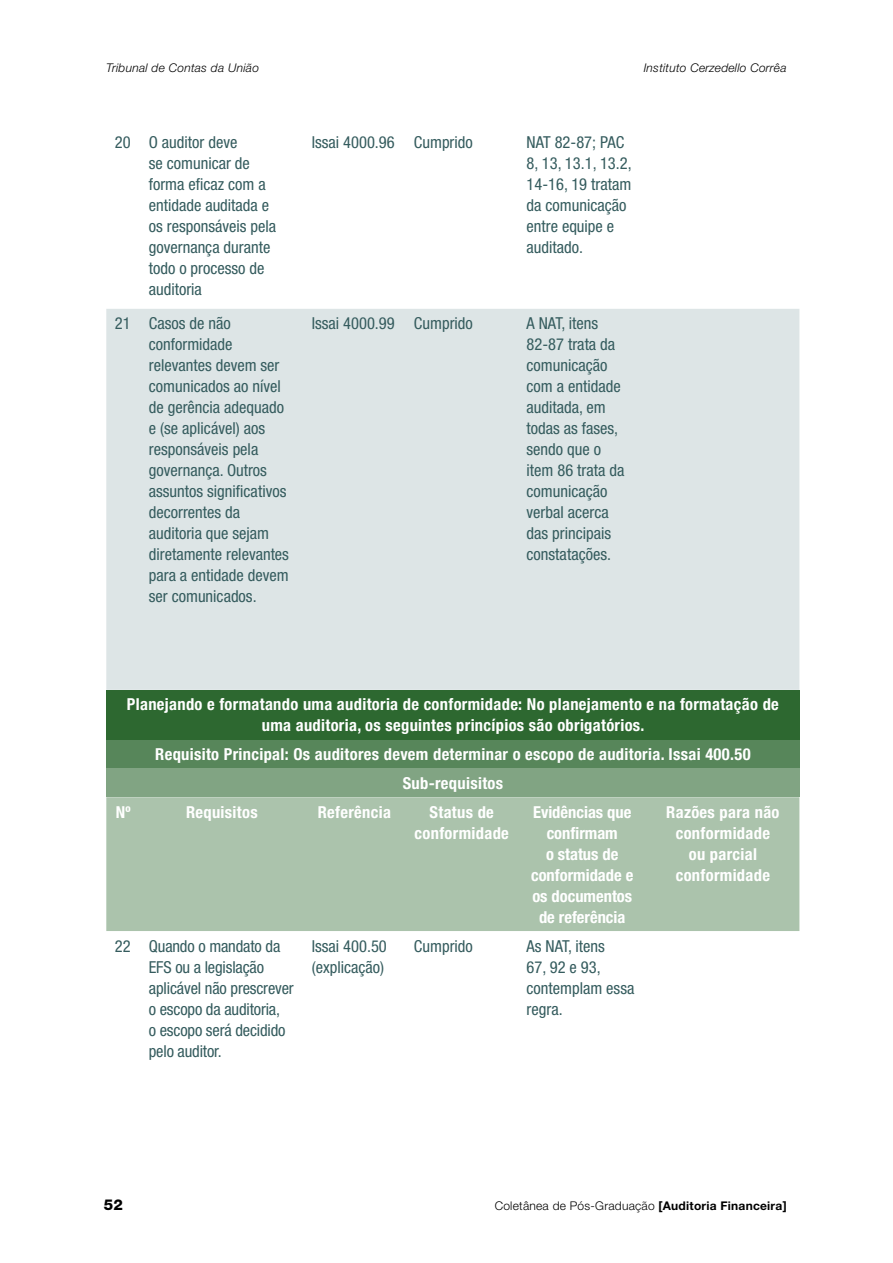
<style>
.page{position:relative;width:893px;height:1263px;background:#fff}
.page>*{position:absolute;margin:0;border:0;box-sizing:border-box;transform-origin:0 0}
.t1{font:condensed 16.5px/21px "Helvetica Neue LT Std";color:#355c5e}
.t2{font:700 condensed 16.5px/21px "Helvetica Neue LT Std";letter-spacing:.02em;color:#fff;text-align:center}
.t3{font:700 condensed 16.5px/21px "Helvetica Neue LT Std";color:#fff;text-align:center}
.t4{font:800 15px "Helvetica Neue LT Std";color:#000}
.t5{font:italic 300 12px "Helvetica Neue LT Std";letter-spacing:.02em;color:#000}
.t6{font:300 12px "Helvetica Neue LT Std";letter-spacing:.02em;color:#000}
.s1{font-weight:700}
</style>
<div class="page">
<div style="left:106px;top:309px;width:693px;height:381px;background:#dde5e6"></div>
<div style="left:106px;top:690px;width:693px;height:50px;background:#2d6830"></div>
<div style="left:106px;top:740px;width:693px;height:28px;background:#57865a"></div>
<div style="left:106px;top:768px;width:693px;height:29px;background:#81a483"></div>
<div style="left:106px;top:797px;width:693px;height:134px;background:#abc3ac"></div>
<p class="t5" style="left:106px;top:61px;width:154px">Tribunal de Contas da União</p>
<p class="t5" style="left:644px;top:61px;width:144px">Instituto Cerzedello Corrêa</p>
<p class="t1" style="left:149px;top:131px;width:129px;text-indent:-34px">20 O auditor deve<br>se comunicar de forma eficaz com a entidade auditada e os responsáveis pela governança durante todo o processo de auditoria</p>
<p class="t1" style="left:312px;top:131px;width:163px">Issai 4000.96 Cumprido</p>
<p class="t1" style="left:527px;top:131px;width:107px">NAT 82-87; PAC<br>8, 13, 13.1, 13.2,<br>14-16, 19 tratam da comunicação entre equipe e auditado.</p>
<p class="t1" style="left:149px;top:313px;width:142px;text-indent:-34px">21 Casos de não conformidade relevantes devem ser comunicados ao nível de gerência adequado e (se aplicável) aos responsáveis pela governança. Outros assuntos significativos decorrentes da auditoria que sejam diretamente relevantes para a entidade devem ser comunicados.</p>
<p class="t1" style="left:312px;top:313px;width:163px">Issai 4000.99 Cumprido</p>
<p class="t1" style="left:527px;top:313px;width:99px">A NAT, itens<br>82-87 trata da comunicação com a entidade auditada, em todas as fases, sendo que o item 86 trata da comunicação verbal acerca das principais constatações.</p>
<p class="t2" style="left:127px;top:694px;width:653px">Planejando e formatando uma auditoria de conformidade: No planejamento e na formatação de uma auditoria, os seguintes princípios são obrigatórios.</p>
<p class="t2" style="left:155px;top:740px;width:597px;line-height:28.8px">Requisito Principal: Os auditores devem determinar o escopo de auditoria. Issai 400.50<br>Sub-requisitos</p>
<p class="t2" style="left:116px;top:801px;width:16px">Nº</p>
<p class="t2" style="left:186px;top:801px;width:73px">Requisitos</p>
<p class="t2" style="left:318px;top:801px;width:75px">Referência</p>
<p class="t2" style="left:415px;top:801px;width:96px">Status de conformidade</p>
<p class="t3" style="left:531px;top:801px;width:104px">Evidências que confirmam<br>o status de conformidade e os documentos de referência</p>
<p class="t2" style="left:666px;top:801px;width:115px">Razões para não conformidade ou parcial conformidade</p>
<p class="t1" style="left:149px;top:935px;width:146px;text-indent:-34px">22 Quando o mandato da<br>EFS ou a legislação aplicável não prescrever o escopo da auditoria,<br>o escopo será decidido pelo auditor.</p>
<p class="t1" style="left:312px;top:935px;width:77px">Issai 400.50 (explicação)</p>
<p class="t1" style="left:414px;top:935px;width:60px">Cumprido</p>
<p class="t1" style="left:527px;top:935px;width:109px">As NAT, itens<br>67, 92 e 93, contemplam essa regra.</p>
<p class="t4" style="left:104px;top:1195px;width:20px">52</p>
<p class="t6" style="left:495px;top:1198px;width:293px">Coletânea de Pós-Graduação <span class="s1">[Auditoria Financeira]</span></p>
</div>
